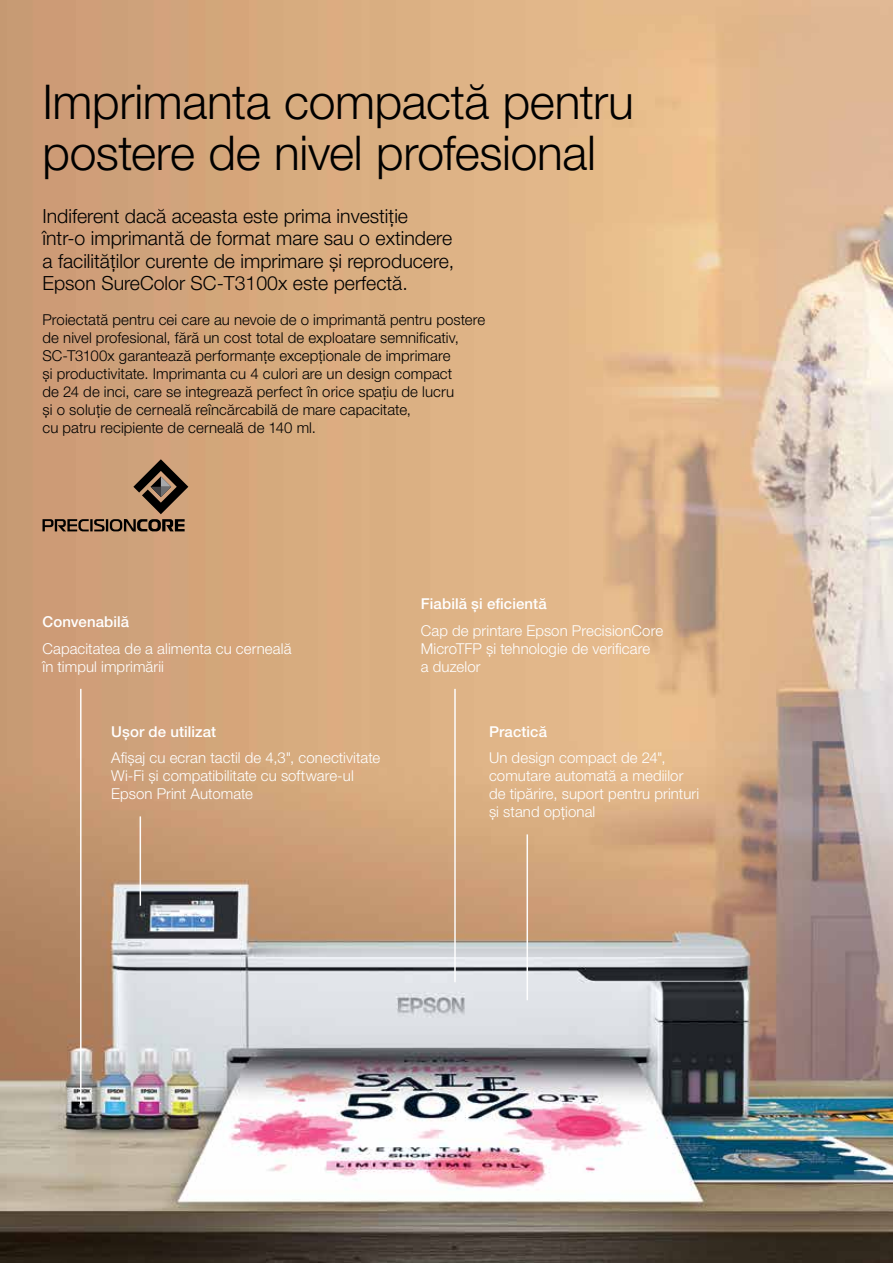
<style>
.page{position:relative;width:893px;height:1263px;background:#fff}
.page>*{position:absolute;margin:0;border:0;box-sizing:border-box;transform-origin:0 0}
.t1{font:300 48px/51px "Helvetica Neue LT Pro";letter-spacing:-.01em;color:#000}
.t2{font:300 19.5px/22.5px "Helvetica Neue LT Pro";color:#000}
.t3{font:300 15px/18px "Helvetica Neue LT Pro";letter-spacing:.005em;color:#000}
.t4{font:300 15px/18px "Helvetica Neue LT Pro";letter-spacing:.005em;color:#fff}
.t5{font:500 15px "Helvetica Neue LT Pro";letter-spacing:.005em;color:#fff}
</style>
<div class="page">
<img style="left:0;top:0;width:893px;height:1263px">
<svg style="left:43px;top:459px;width:145px;height:72px;background:#a78163"></svg>
<hr style="left:140px;top:816px;width:1px;height:90px;background:#fff">
<hr style="left:454px;top:689px;width:2px;height:293px;background:#fff">
<hr style="left:526px;top:834px;width:2px;height:166px;background:#fff">
<hr style="left:80px;top:689px;width:2px;height:416px;background:#fff">
<h1 class="t1" style="left:43px;top:76px;width:593px">Imprimanta compactă pentru postere de nivel profesional</h1>
<h2 class="t2" style="left:43px;top:204px;width:413px">Indiferent dacă aceasta este prima investiție într-o imprimantă de format mare sau o extindere a facilităților curente de imprimare și reproducere, Epson SureColor SC-T3100x este perfectă.</h2>
<p class="t3" style="left:43px;top:310px;width:444px">Proiectată pentru cei care au nevoie de o imprimantă pentru postere de nivel profesional, fără un cost total de exploatare semnificativ, SC-T3100x garantează performanțe excepționale de imprimare<br>și productivitate. Imprimanta cu 4 culori are un design compact<br>de 24 de inci, care se integrează perfect în orice spațiu de lucru<br>și o soluție de cerneală reîncărcabilă de mare capacitate,<br>cu patru recipiente de cerneală de 140 ml.</p>
<p class="t5" style="left:43px;top:613px;width:88px">Convenabilă</p>
<p class="t4" style="left:43px;top:639px;width:250px">Capacitatea de a alimenta cu cerneală în timpul imprimării</p>
<p class="t5" style="left:111px;top:722px;width:107px">Ușor de utilizat</p>
<p class="t4" style="left:111px;top:749px;width:271px">Afișaj cu ecran tactil de 4,3", conectivitate<br>Wi-Fi și compatibilitate cu software-ul<br>Epson Print Automate</p>
<p class="t5" style="left:421px;top:595px;width:127px">Fiabilă și eficientă</p>
<p class="t4" style="left:421px;top:621px;width:244px">Cap de printare Epson PrecisionCore<br>MicroTFP și tehnologie de verificare<br>a duzelor</p>
<p class="t5" style="left:489px;top:722px;width:60px">Practică</p>
<p class="t4" style="left:489px;top:749px;width:212px">Un design compact de 24", comutare automată a mediilor de tipărire, suport pentru printuri și stand opțional</p>
</div>
